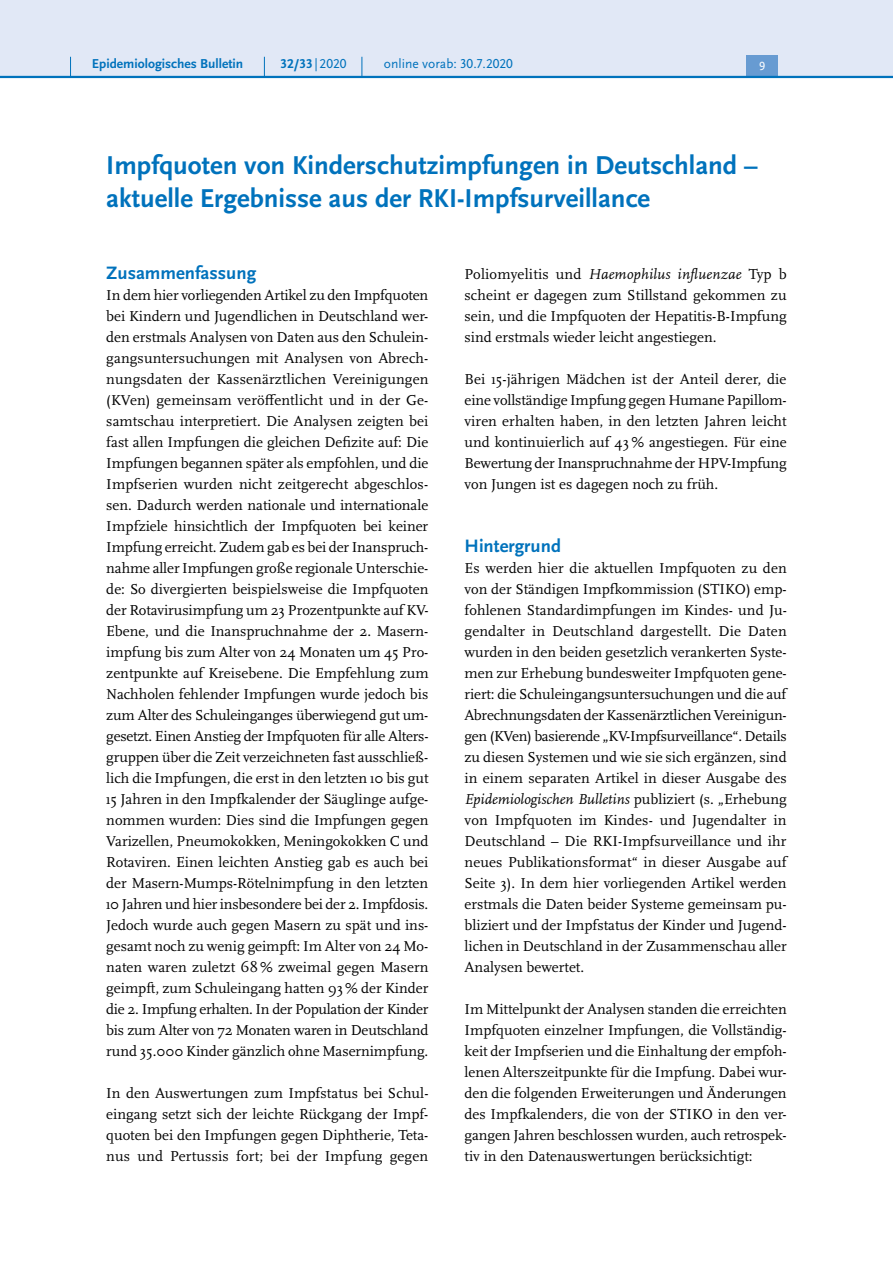
<style>
.page{position:relative;width:893px;height:1263px;background:#fff}
.page>*{position:absolute;margin:0;border:0;box-sizing:border-box;transform-origin:0 0}
.H2{font:700 27px/33px "Scala Sans Pro";color:#0072bc}
.H3___allterste{font:700 18.75px "Scala Sans Pro";color:#0072bc}
.P_-_Fließtext{font:15px/21px "Scala Pro";color:#000;text-align:justify}
.t1{font:700 13.5px "Scala Sans Pro";color:#0072bc}
.t2{font:13.5px "Scala Sans Pro";color:#0072bc}
.t3{font:12.45px "Scala Sans Pro";color:#fff}
.s1{font-weight:400}
.s2{font-style:italic}
</style>
<div class="page">
<div style="left:0;top:0;width:893px;height:77px;background:#e1e8f6"></div>
<div style="left:746px;top:55px;width:32px;height:21px;background:#679bd2"></div>
<hr style="left:0;top:76px;width:893px;height:2px;background:#0072bc">
<svg style="left:70px;top:57px;width:1px;height:19px"></svg>
<svg style="left:264px;top:57px;width:1px;height:19px"></svg>
<svg style="left:362px;top:57px;width:1px;height:19px"></svg>
<p class="t1" style="left:92px;top:55px;width:153px">Epidemiologisches Bulletin</p>
<p class="t1" style="left:280px;top:55px;width:68px">32/33 <span class="s1">|2020</span></p>
<p class="t2" style="left:384px;top:55px;width:131px">online vorab: 30.7.2020</p>
<p class="t3" style="left:759px;top:59px;width:8px">9</p>
<h2 class="H2" style="left:106px;top:148px;width:653px">Impfquoten von Kinderschutzimpfungen in Deutschland – aktuelle Ergebnisse aus der RKI-Impfsurveillance</h2>
<h3 class="H3___allterste" style="left:106px;top:261px;width:151px">Zusammenfassung</h3>
<p class="P_-_Fließtext" style="left:106px;top:284px;width:324px">In dem hier vorliegenden Artikel zu den Impfquoten bei Kindern und Jugendlichen in Deutschland wer&shy;den erstmals Analysen von Daten aus den Schulein&shy;gangsuntersuchungen mit Analysen von Abrech&shy;nungsdaten der Kassenärztlichen Vereinigungen (KVen) gemeinsam veröffentlicht und in der Ge&shy;samtschau interpretiert. Die Analysen zeigten bei fast allen Impfungen die gleichen Defizite auf: Die Impfungen begannen später als empfohlen, und die Impfserien wurden nicht zeitgerecht abgeschlos&shy;sen. Dadurch werden nationale und internationale Impfziele hinsichtlich der Impfquoten bei keiner Impfung erreicht. Zudem gab es bei der Inanspruch&shy;nahme aller Impfungen große regionale Unterschie&shy;de: So divergierten beispielsweise die Impfquoten der Rotavirusimpfung um 23 Prozentpunkte auf KV-Ebene, und die Inanspruchnahme der 2. Masern&shy;impfung bis zum Alter von 24 Monaten um 45 Pro&shy;zentpunkte auf Kreisebene. Die Empfehlung zum Nachholen fehlender Impfungen wurde jedoch bis zum Alter des Schuleinganges überwiegend gut um&shy;gesetzt. Einen Anstieg der Impfquoten für alle Alters&shy;gruppen über die Zeit verzeichneten fast ausschließ&shy;lich die Impfungen, die erst in den letzten 10 bis gut 15 Jahren in den Impfkalender der Säuglinge aufge&shy;nommen wurden: Dies sind die Impfungen gegen Varizellen, Pneumokokken, Meningokokken C und Rotaviren. Einen leichten Anstieg gab es auch bei der Masern-Mumps-Rötelnimpfung in den letzten 10 Jahren und hier insbesondere bei der 2. Impfdosis.<br>Jedoch wurde auch gegen Masern zu spät und ins&shy;gesamt noch zu wenig geimpft: Im Alter von 24 Mo&shy;naten waren zuletzt 68% zweimal gegen Masern geimpft, zum Schuleingang hatten 93% der Kinder die 2. Impfung erhalten. In der Population der Kinder bis zum Alter von 72 Monaten waren in Deutschland rund 35.000 Kinder gänzlich ohne Masernimpfung.</p>
<p class="P_-_Fließtext" style="left:106px;top:1082px;width:324px">In den Auswertungen zum Impfstatus bei Schul&shy;eingang setzt sich der leichte Rückgang der Impf&shy;quoten bei den Impfungen gegen Diphtherie, Teta&shy;nus und Pertussis fort; bei der Impfung gegen</p>
<p class="P_-_Fließtext" style="left:465px;top:263px;width:324px">Poliomyelitis und <span class="s2">Haemophilus influenzae</span> Typ b scheint er dagegen zum Stillstand gekommen zu sein, und die Impfquoten der Hepatitis-B-Impfung sind erstmals wieder leicht angestiegen.</p>
<p class="P_-_Fließtext" style="left:465px;top:368px;width:324px">Bei 15-jährigen Mädchen ist der Anteil derer, die eine vollständige Impfung gegen Humane Papillom&shy;viren erhalten haben, in den letzten Jahren leicht und kontinuierlich auf 43 % angestiegen. Für eine Bewertung der Inanspruchnahme der HPV-Impfung von Jungen ist es dagegen noch zu früh.</p>
<h3 class="H3___allterste" style="left:465px;top:534px;width:98px">Hintergrund</h3>
<p class="P_-_Fließtext" style="left:465px;top:557px;width:324px">Es werden hier die aktuellen Impfquoten zu den von der Ständigen Impfkommission (STIKO) emp&shy;fohlenen Standardimpfungen im Kindes- und Ju&shy;gendalter in Deutschland dargestellt. Die Daten wurden in den beiden gesetzlich verankerten Syste&shy;men zur Erhebung bundesweiter Impfquoten gene&shy;riert: die Schuleingangsuntersuchungen und die auf Abrechnungsdaten der Kassenärztlichen Vereinigun&shy;gen (KVen) basierende „KV-Impfsurveillance“. Details zu diesen Systemen und wie sie sich ergänzen, sind in einem separaten Artikel in dieser Ausgabe des <span class="s2">Epidemiologischen Bulletins</span> publiziert (s. „Erhebung von Impfquoten im Kindes- und Jugendalter in Deutschland – Die RKI-Impfsurveillance und ihr neues Publikationsformat“ in dieser Ausgabe auf Seite 3). In dem hier vorliegenden Artikel werden erstmals die Daten beider Systeme gemeinsam pu&shy;bliziert und der Impfstatus der Kinder und Jugend&shy;lichen in Deutschland in der Zusammenschau aller Analysen bewertet.</p>
<p class="P_-_Fließtext" style="left:465px;top:998px;width:324px">Im Mittelpunkt der Analysen standen die erreichten Impfquoten einzelner Impfungen, die Vollständig&shy;keit der Impfserien und die Einhaltung der empfoh&shy;lenen Alterszeitpunkte für die Impfung. Dabei wur&shy;den die folgenden Erweiterungen und Änderungen des Impfkalenders, die von der STIKO in den ver&shy;gangen Jahren beschlossen wurden, auch retrospek&shy;tiv in den Datenauswertungen berücksichtigt:</p>
</div>
